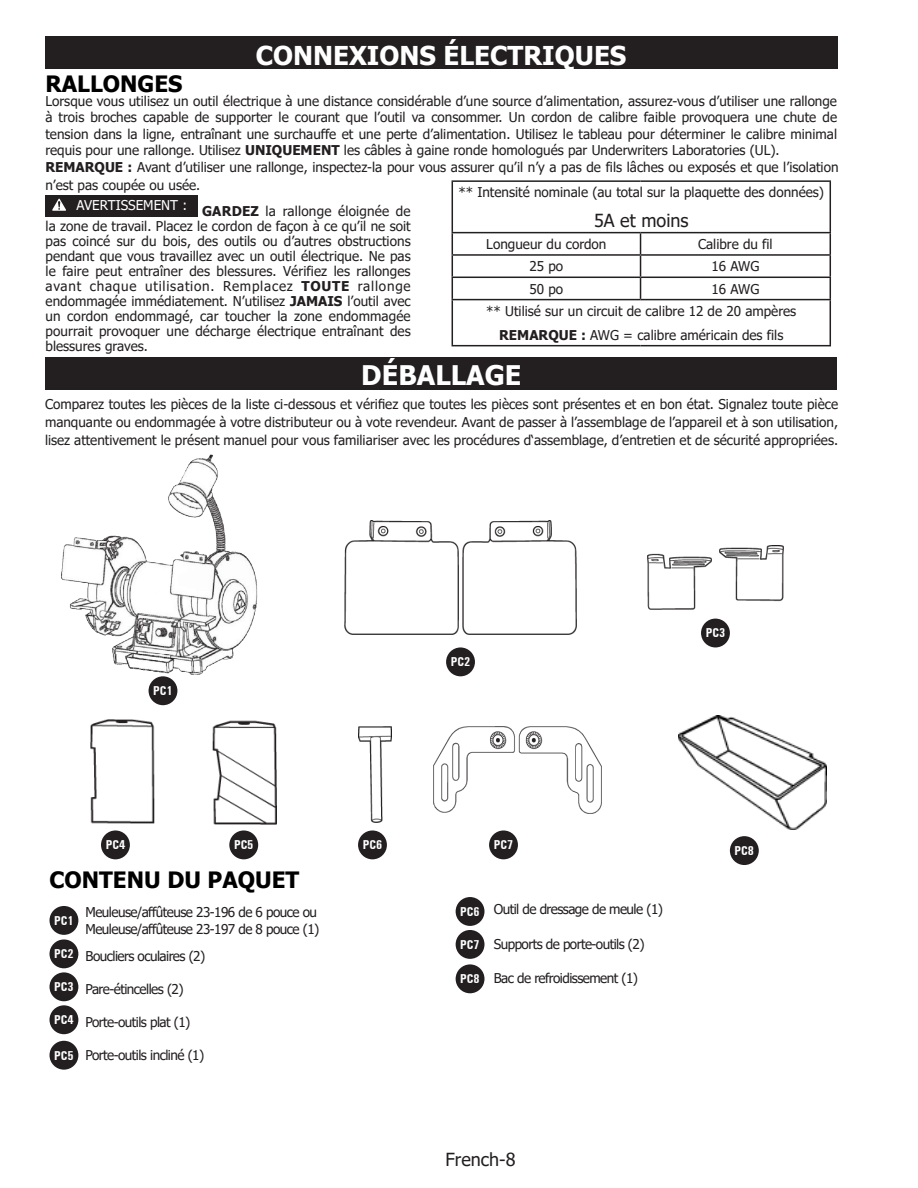
<style>
.page{position:relative;width:918px;height:1188px;background:#fff}
.page>*{position:absolute;margin:0;border:0;box-sizing:border-box;transform-origin:0 0}
.t1{font:700 27px "Tahoma";color:#fff}
._01_section_headings{font:700 25.95px "Tahoma";color:#fff}
.Sub_Header{font:700 22.5px "Tahoma";color:#000}
.Body_Text{font:18px "Tahoma";color:#231f20}
.Body_Text-2{font:13.5px/15px "Tahoma";color:#231f20;text-align:justify}
.Body_Text-3{font:13.5px/16.2px "Tahoma";letter-spacing:-.04em;color:#231f20}
.Body_Text_10_11{font:13.5px "Tahoma";color:#fff}
.Table_of_Contents{font:700 condensed 12.9px "Univers";color:#fff}
.s1{font-weight:700}
</style>
<div class="page">
<div style="left:45px;top:36px;width:792px;height:32px;background:#231f20"></div>
<div style="left:45px;top:358px;width:792px;height:32px;background:#231f20"></div>
<div style="left:50px;top:906px;width:28px;height:29px;background:#231f20;border-radius:50%"></div>
<div style="left:149px;top:676px;width:28px;height:29px;background:#231f20;border-radius:50%"></div>
<div style="left:50px;top:939px;width:28px;height:29px;background:#231f20;border-radius:50%"></div>
<div style="left:446px;top:647px;width:29px;height:29px;background:#231f20;border-radius:50%"></div>
<div style="left:50px;top:972px;width:28px;height:29px;background:#231f20;border-radius:50%"></div>
<div style="left:701px;top:619px;width:29px;height:28px;background:#231f20;border-radius:50%"></div>
<div style="left:50px;top:1005px;width:28px;height:29px;background:#231f20;border-radius:50%"></div>
<div style="left:101px;top:830px;width:29px;height:29px;background:#231f20;border-radius:50%"></div>
<div style="left:456px;top:897px;width:29px;height:29px;background:#231f20;border-radius:50%"></div>
<div style="left:358px;top:830px;width:29px;height:29px;background:#231f20;border-radius:50%"></div>
<div style="left:50px;top:1041px;width:28px;height:29px;background:#231f20;border-radius:50%"></div>
<div style="left:229px;top:830px;width:29px;height:29px;background:#231f20;border-radius:50%"></div>
<div style="left:456px;top:930px;width:29px;height:29px;background:#231f20;border-radius:50%"></div>
<div style="left:489px;top:830px;width:29px;height:29px;background:#231f20;border-radius:50%"></div>
<div style="left:456px;top:964px;width:29px;height:29px;background:#231f20;border-radius:50%"></div>
<div style="left:730px;top:836px;width:29px;height:29px;background:#231f20;border-radius:50%"></div>
<img style="left:678px;top:715px;width:149px;height:115px">
<img style="left:91px;top:719px;width:185px;height:106px">
<img style="left:345px;top:520px;width:231px;height:115px">
<img style="left:647px;top:546px;width:137px;height:63px">
<img style="left:434px;top:727px;width:168px;height:86px">
<img style="left:358px;top:727px;width:34px;height:96px">
<img style="left:61px;top:454px;width:197px;height:221px">
<hr style="left:452px;top:180px;width:189px;height:2px;background:#231f20">
<hr style="left:452px;top:182px;width:1px;height:50px;background:#231f20">
<hr style="left:641px;top:180px;width:190px;height:2px;background:#231f20">
<hr style="left:830px;top:182px;width:1px;height:50px;background:#231f20">
<hr style="left:452px;top:232px;width:189px;height:1px;background:#231f20">
<hr style="left:641px;top:232px;width:190px;height:1px;background:#231f20">
<hr style="left:452px;top:254px;width:189px;height:2px;background:#231f20">
<hr style="left:641px;top:254px;width:190px;height:2px;background:#231f20">
<hr style="left:452px;top:277px;width:189px;height:1px;background:#231f20">
<svg style="left:452px;top:233px;width:1px;height:66px"></svg>
<hr style="left:641px;top:277px;width:190px;height:1px;background:#231f20">
<svg style="left:640px;top:233px;width:1px;height:66px"></svg>
<svg style="left:830px;top:233px;width:1px;height:66px"></svg>
<hr style="left:452px;top:299px;width:189px;height:1px;background:#231f20">
<hr style="left:452px;top:300px;width:1px;height:45px;background:#231f20">
<hr style="left:641px;top:299px;width:190px;height:1px;background:#231f20">
<hr style="left:830px;top:300px;width:1px;height:45px;background:#231f20">
<hr style="left:452px;top:345px;width:189px;height:1px;background:#231f20">
<hr style="left:641px;top:345px;width:190px;height:1px;background:#231f20">
<div style="left:45px;top:195px;width:106px;height:21px;background:#231f20"></div>
<svg style="left:52px;top:199px;width:14px;height:12px"></svg>
<div style="left:66px;top:195px;width:132px;height:21px;background:#231f20"></div>
<p class="Sub_Header" style="left:45px;top:68px;width:139px">RALLONGES</p>
<p class="_01_section_headings" style="left:256px;top:37px;width:372px">CONNEXIONS ÉLECTRIQUES</p>
<p class="Body_Text-2" style="left:45px;top:94px;width:793px;line-height:16.2px">Lorsque vous utilisez un outil électrique à une distance considérable d’une source d’alimentation, assurez-vous d’utiliser une rallonge à trois broches capable de supporter le courant que l’outil va consommer. Un cordon de calibre faible provoquera une chute de tension dans la ligne, entraînant une surchauffe et une perte d’alimentation. Utilisez le tableau pour déterminer le calibre minimal requis pour une rallonge. Utilisez <span class="s1">UNIQUEMENT</span> les câbles à gaine ronde homologués par Underwriters Laboratories (UL).</p>
<p class="Body_Text-2" style="left:45px;top:159px;width:795px;line-height:18px"><span class="s1">REMARQUE :</span> Avant d’utiliser une rallonge, inspectez-la pour vous assurer qu’il n’y a pas de fils lâches ou exposés et que l’isolation n’est pas coupée ou usée.</p>
<p class="Body_Text-2" style="left:458px;top:186px;width:367px">** Intensité nominale (au total sur la plaquette des données)</p>
<p class="Body_Text" style="left:594px;top:208px;width:96px">5A et moins</p>
<p class="Body_Text-2" style="left:486px;top:237px;width:122px">Longueur du cordon</p>
<p class="Body_Text-2" style="left:698px;top:237px;width:76px">Calibre du fil</p>
<p class="Body_Text-2" style="left:530px;top:260px;width:35px">25 po</p>
<p class="Body_Text-2" style="left:711px;top:260px;width:49px">16 AWG</p>
<p class="Body_Text-2" style="left:530px;top:282px;width:35px">50 po</p>
<p class="Body_Text-2" style="left:711px;top:282px;width:49px">16 AWG</p>
<p class="Body_Text-2" style="left:486px;top:304px;width:312px">** Utilisé sur un circuit de calibre 12 de 20 ampères</p>
<p class="Body_Text-2" style="left:499px;top:328px;width:286px"><span class="s1">REMARQUE :</span> AWG = calibre américain des fils</p>
<p class="Body_Text_10_11" style="left:77px;top:196px;width:112px">AVERTISSEMENT :</p>
<p class="Body_Text-2" style="left:46px;top:204px;width:367px;text-indent:156px"><span class="s1">GARDEZ</span> la rallonge éloignée de la zone de travail. Placez le cordon de façon à ce qu’il ne soit pas coincé sur du bois, des outils ou d’autres obstructions pendant que vous travaillez avec un outil électrique. Ne pas le faire peut entraîner des blessures. Vérifiez les rallonges avant chaque utilisation. Remplacez <span class="s1">TOUTE</span> rallonge endommagée immédiatement. N’utilisez <span class="s1">JAMAIS</span> l’outil avec un cordon endommagé, car toucher la zone endommagée pourrait provoquer une décharge électrique entraînant des blessures graves.</p>
<p class="t1" style="left:361px;top:356px;width:162px">DÉBALLAGE</p>
<p class="Body_Text-2" style="left:45px;top:395px;width:795px;line-height:18px">Comparez toutes les pièces de la liste ci-dessous et vérifiez que toutes les pièces sont présentes et en bon état. Signalez toute pièce manquante ou endommagée à votre distributeur ou à vote revendeur. Avant de passer à l’assemblage de l’appareil et à son utilisation, lisez attentivement le présent manuel pour vous familiariser avec les procédures d‘assemblage, d’entretien et de sécurité appropriées.</p>
<p class="Table_of_Contents" style="left:153px;top:683px;width:21px">PC1</p>
<p class="Table_of_Contents" style="left:106px;top:837px;width:21px">PC4</p>
<p class="Table_of_Contents" style="left:234px;top:837px;width:21px">PC5</p>
<p class="Sub_Header" style="left:50px;top:864px;width:251px">CONTENU DU PAQUET</p>
<p class="Table_of_Contents" style="left:54px;top:913px;width:21px">PC1</p>
<p class="Table_of_Contents" style="left:54px;top:946px;width:21px">PC2</p>
<p class="Table_of_Contents" style="left:54px;top:979px;width:21px">PC3</p>
<p class="Table_of_Contents" style="left:54px;top:1012px;width:21px">PC4</p>
<p class="Table_of_Contents" style="left:54px;top:1048px;width:21px">PC5</p>
<p class="Body_Text-3" style="left:86px;top:905px;width:235px">Meuleuse/affûteuse 23-196 de 6 pouce ou<br>Meuleuse/affûteuse 23-197 de 8 pouce (1)</p>
<p class="Body_Text-3" style="left:86px;top:948px;width:121px">Boucliers oculaires (2)</p>
<p class="Body_Text-3" style="left:86px;top:981px;width:100px">Pare-étincelles (2)</p>
<p class="Body_Text-3" style="left:86px;top:1014px;width:106px">Porte-outils plat (1)</p>
<p class="Body_Text-3" style="left:86px;top:1047px;width:120px">Porte-outils incliné (1)</p>
<p class="Table_of_Contents" style="left:363px;top:837px;width:21px">PC6</p>
<p class="Table_of_Contents" style="left:451px;top:654px;width:21px">PC2</p>
<p class="Table_of_Contents" style="left:706px;top:625px;width:21px">PC3</p>
<p class="Table_of_Contents" style="left:494px;top:837px;width:21px">PC7</p>
<p class="Table_of_Contents" style="left:460px;top:904px;width:21px">PC6</p>
<p class="Table_of_Contents" style="left:460px;top:937px;width:21px">PC7</p>
<p class="Table_of_Contents" style="left:460px;top:971px;width:21px">PC8</p>
<p class="Body_Text-3" style="left:494px;top:902px;width:171px">Outil de dressage de meule (1)</p>
<p class="Body_Text-3" style="left:494px;top:936px;width:152px">Supports de porte-outils (2)</p>
<p class="Body_Text-3" style="left:494px;top:971px;width:146px">Bac de refroidissement (1)</p>
<h3 class="Body_Text" style="left:446px;top:1147px;width:72px">French-8</h3>
<p class="Table_of_Contents" style="left:735px;top:843px;width:21px">PC8</p>
</div>
